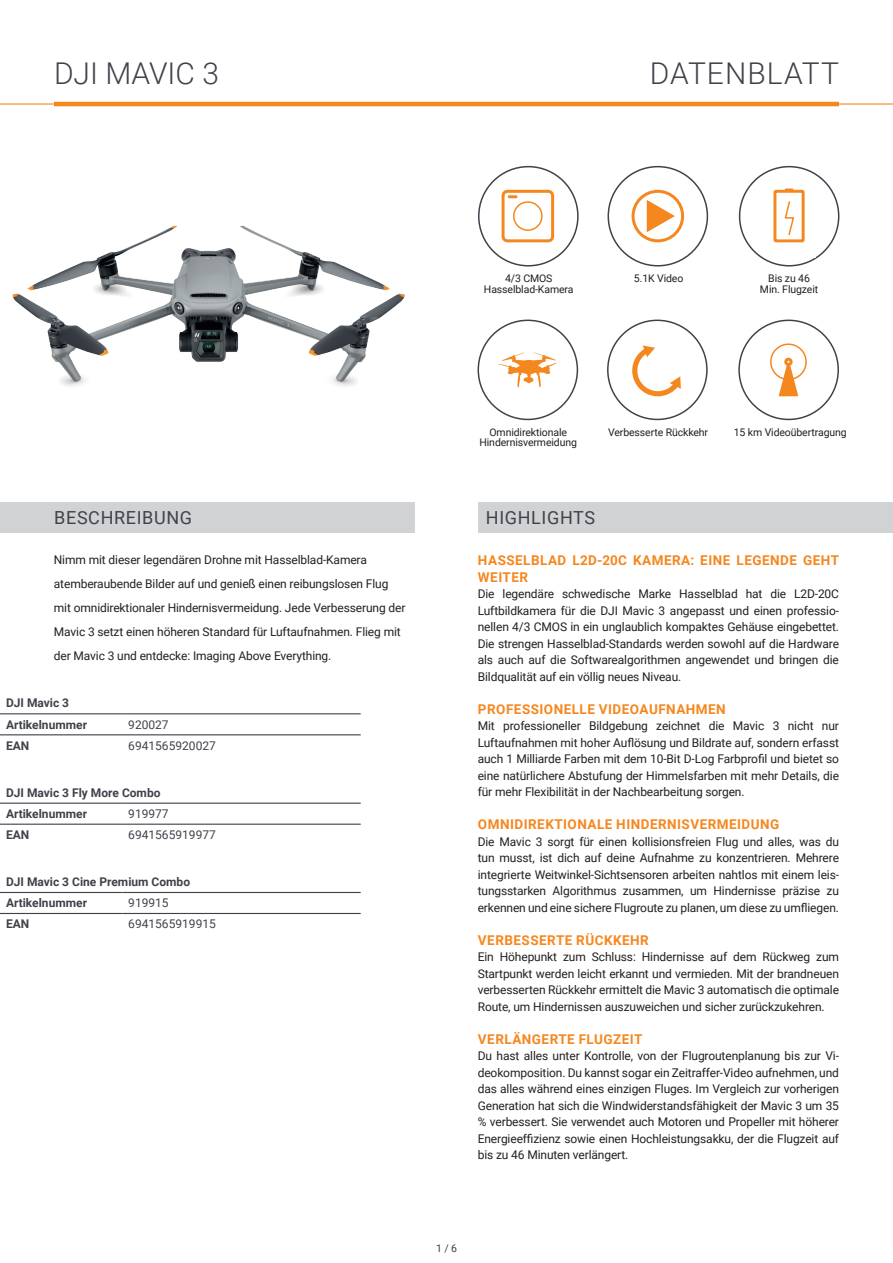
<style>
.page{position:relative;width:893px;height:1263px;background:#fff}
.page>*{position:absolute;margin:0;border:0;box-sizing:border-box;transform-origin:0 0}
.t1{font:300 30px "Roboto";letter-spacing:.035em;color:#40424b}
.t2{font:300 30px "Roboto";letter-spacing:.01em;color:#40424b}
.t3{font:18px "Roboto";letter-spacing:.035em;color:#40424b}
.t4{font:700 13.5px/16.5px "Roboto";letter-spacing:.035em;color:#f5871f}
.t5{font:12px/16.5px "Roboto";letter-spacing:-.01em;color:#231f20;text-align:justify}
.t6{font:700 12px/21.3px "Roboto";color:#40424b}
.t7{font:12px "Roboto";color:#40424b}
.t8{font:10.5px/10.5px "Roboto";letter-spacing:-.01em;color:#231f20;text-align:center}
.t9{font:10.5px "Roboto";color:#40424b}
</style>
<div class="page">
<hr style="left:0;top:103px;width:893px;height:2px;background:#f5871f">
<hr style="left:54px;top:102px;width:785px;height:4px;background:#f5871f">
<div style="left:478px;top:502px;width:415px;height:30px;background:#d1d2d4"></div>
<div style="left:0;top:502px;width:415px;height:30px;background:#d1d2d4"></div>
<div style="left:739px;top:166px;width:100px;height:100px;border:2px solid #40424b;border-radius:50%"></div>
<div style="left:478px;top:166px;width:101px;height:100px;border:2px solid #40424b;border-radius:50%"></div>
<div style="left:607px;top:166px;width:101px;height:100px;border:2px solid #40424b;border-radius:50%"></div>
<div style="left:477px;top:320px;width:101px;height:100px;border:2px solid #40424b;border-radius:50%"></div>
<div style="left:607px;top:320px;width:101px;height:100px;border:2px solid #40424b;border-radius:50%"></div>
<div style="left:738px;top:320px;width:101px;height:100px;border:2px solid #40424b;border-radius:50%"></div>
<hr style="left:0;top:713px;width:122px;height:1px;background:#40424b">
<hr style="left:122px;top:713px;width:239px;height:1px;background:#40424b">
<hr style="left:0;top:734px;width:122px;height:1px;background:#40424b">
<hr style="left:122px;top:734px;width:239px;height:1px;background:#40424b">
<img style="left:12px;top:226px;width:392px;height:160px">
<hr style="left:0;top:824px;width:122px;height:1px;background:#40424b">
<hr style="left:122px;top:824px;width:239px;height:1px;background:#40424b">
<hr style="left:0;top:803px;width:122px;height:1px;background:#40424b">
<hr style="left:122px;top:803px;width:239px;height:1px;background:#40424b">
<svg style="left:770px;top:343px;width:37px;height:53px"></svg>
<svg style="left:784px;top:201px;width:10px;height:35px"></svg>
<div style="left:773px;top:190px;width:32px;height:52px;border:3px solid #f5871f"></div>
<svg style="left:785px;top:189px;width:8px;height:2px"></svg>
<svg style="left:632px;top:190px;width:52px;height:52px"></svg>
<svg style="left:499px;top:352px;width:58px;height:35px"></svg>
<div style="left:502px;top:190px;width:52px;height:52px;border:3px solid #f5871f;border-radius:4px"></div>
<div style="left:513px;top:201px;width:30px;height:30px;border:2px solid #f5871f;border-radius:50%"></div>
<svg style="left:509px;top:195px;width:7px;height:3px"></svg>
<hr style="left:0;top:913px;width:122px;height:1px;background:#40424b">
<hr style="left:122px;top:913px;width:239px;height:1px;background:#40424b">
<hr style="left:0;top:892px;width:122px;height:1px;background:#40424b">
<hr style="left:122px;top:892px;width:239px;height:1px;background:#40424b">
<svg style="left:632px;top:345px;width:49px;height:52px"></svg>
<h1 class="t2" style="left:54px;top:53px;width:166px">DJI MAVIC 3</h1>
<h1 class="t1" style="left:650px;top:53px;width:191px">DATENBLATT</h1>
<p class="t8" style="left:484px;top:273px;width:91px">4/3 CMOS<br>Hasselblad-Kamera</p>
<p class="t8" style="left:634px;top:273px;width:51px">5.1K Video</p>
<p class="t8" style="left:760px;top:273px;width:60px">Bis zu 46<br>Min. Flugzeit</p>
<p class="t8" style="left:489px;top:426px;width:79px">Omnidirektionale</p>
<p class="t8" style="left:734px;top:426px;width:114px">15 km Videoübertragung</p>
<p class="t8" style="left:479px;top:437px;width:99px">Hindernisvermeidung</p>
<p class="t8" style="left:608px;top:426px;width:102px">Verbesserte Rückkehr</p>
<h2 class="t3" style="left:54px;top:505px;width:139px">BESCHREIBUNG</h2>
<h2 class="t3" style="left:486px;top:505px;width:111px">HIGHLIGHTS</h2>
<p class="t4" style="left:478px;top:552px;width:363px">HASSELBLAD L2D-20C KAMERA: EINE LEGENDE GEHT<br>WEITER</p>
<p class="t5" style="left:478px;top:585px;width:363px">Die legendäre schwedische Marke Hasselblad hat die L2D-20C Luftbildkamera für die DJI Mavic 3 angepasst und einen professio&shy;nellen 4/3 CMOS in ein unglaublich kompaktes Gehäuse eingebettet.<br>Die strengen Hasselblad-Standards werden sowohl auf die Hardware als auch auf die Softwarealgorithmen angewendet und bringen die Bildqualität auf ein völlig neues Niveau.</p>
<p class="t4" style="left:478px;top:700px;width:249px">PROFESSIONELLE VIDEOAUFNAHMEN</p>
<p class="t5" style="left:478px;top:717px;width:363px">Mit professioneller Bildgebung zeichnet die Mavic 3 nicht nur Luftaufnahmen mit hoher Auflösung und Bildrate auf, sondern erfasst auch 1 Milliarde Farben mit dem 10-Bit D-Log Farbprofil und bietet so eine natürlichere Abstufung der Himmelsfarben mit mehr Details, die für mehr Flexibilität in der Nachbearbeitung sorgen.</p>
<p class="t4" style="left:478px;top:816px;width:303px">OMNIDIREKTIONALE HINDERNISVERMEIDUNG</p>
<p class="t5" style="left:478px;top:833px;width:363px">Die Mavic 3 sorgt für einen kollisionsfreien Flug und alles, was du tun musst, ist dich auf deine Aufnahme zu konzentrieren. Mehrere integrierte Weitwinkel-Sichtsensoren arbeiten nahtlos mit einem leis&shy;tungsstarken Algorithmus zusammen, um Hindernisse präzise zu erkennen und eine sichere Flugroute zu planen, um diese zu umfliegen.</p>
<p class="t4" style="left:478px;top:931px;width:172px">VERBESSERTE RÜCKKEHR</p>
<p class="t5" style="left:478px;top:948px;width:363px">Ein Höhepunkt zum Schluss: Hindernisse auf dem Rückweg zum Startpunkt werden leicht erkannt und vermieden. Mit der brandneuen verbesserten Rückkehr ermittelt die Mavic 3 automatisch die optimale Route, um Hindernissen auszuweichen und sicher zurückzukehren.</p>
<p class="t4" style="left:478px;top:1030px;width:166px">VERLÄNGERTE FLUGZEIT</p>
<p class="t5" style="left:478px;top:1047px;width:363px">Du hast alles unter Kontrolle, von der Flugroutenplanung bis zur Vi&shy;deokomposition. Du kannst sogar ein Zeitraffer-Video aufnehmen, und das alles während eines einzigen Fluges. Im Vergleich zur vorherigen Generation hat sich die Windwiderstandsfähigkeit der Mavic 3 um 35 % verbessert. Sie verwendet auch Motoren und Propeller mit höherer Energieeffizienz sowie einen Hochleistungsakku, der die Flugzeit auf bis zu 46 Minuten verlängert.</p>
<p class="t5" style="left:54px;top:547px;width:353px;line-height:24px;text-align:left">Nimm mit dieser legendären Drohne mit Hasselblad-Kamera atemberaubende Bilder auf und genieß einen reibungslosen Flug mit omnidirektionaler Hindernisvermeidung. Jede Verbesserung der Mavic 3 setzt einen höheren Standard für Luftaufnahmen. Flieg mit der Mavic 3 und entdecke: Imaging Above Everything.</p>
<p class="t6" style="left:6px;top:692px;width:83px">DJI Mavic 3<br>Artikelnummer</p>
<p class="t7" style="left:128px;top:716px;width:42px">920027</p>
<p class="t6" style="left:6px;top:734px;width:25px">EAN</p>
<p class="t7" style="left:128px;top:737px;width:89px">6941565920027</p>
<p class="t6" style="left:6px;top:781px;width:156px">DJI Mavic 3 Fly More Combo<br>Artikelnummer</p>
<p class="t7" style="left:128px;top:805px;width:42px">919977</p>
<p class="t6" style="left:6px;top:824px;width:25px">EAN</p>
<p class="t7" style="left:128px;top:826px;width:89px">6941565919977</p>
<p class="t6" style="left:6px;top:871px;width:186px">DJI Mavic 3 Cine Premium Combo<br>Artikelnummer</p>
<p class="t7" style="left:128px;top:895px;width:42px">919915</p>
<p class="t6" style="left:6px;top:913px;width:25px">EAN</p>
<p class="t7" style="left:128px;top:916px;width:89px">6941565919915</p>
<p class="t9" style="left:436px;top:1241px;width:22px">1 / 6</p>
</div>
